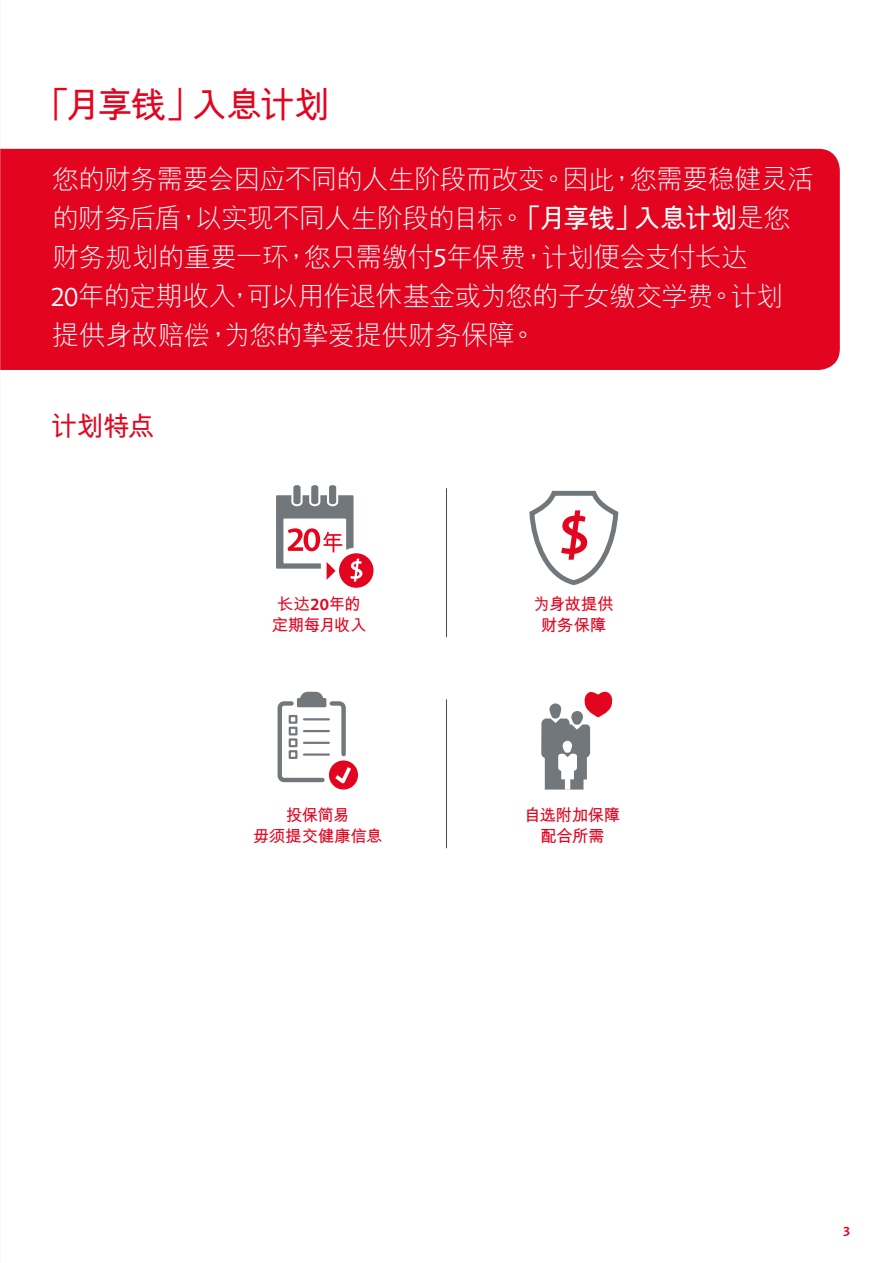
<style>
.page{position:relative;width:893px;height:1263px;background:#fff}
.page>*{position:absolute;margin:0;border:0;box-sizing:border-box;transform-origin:0 0}
.t1{font:500 63.75px "Pru Sans";color:#e30520}
.t2{font:700 36px "M Hei HKS";letter-spacing:-.065em;color:#e30520}
.t3{font:300 27px/39px "M Hei HKS";letter-spacing:-.035em;color:#fff}
.t4{font:700 27px "M Hei HKS";color:#e30520}
.t5{font:700 16.5px/21px "M Hei HKS";letter-spacing:-.025em;color:#e30520;text-align:center}
.t6{font:600 13.5px "Pru Sans";color:#e30520}
.s1{font-weight:700}
.s2{font-family:"Pru Sans";font-weight:400}
.s3{font-family:"Pru Sans";font-weight:600}
</style>
<div class="page">
<div style="left:0;top:149px;width:840px;height:221px;background:#e30520"></div>
<hr style="left:446px;top:488px;width:1px;height:149px;background:#4a4a49">
<hr style="left:446px;top:699px;width:1px;height:149px;background:#4a4a49">
<svg style="left:529px;top:490px;width:90px;height:96px"></svg>
<svg style="left:541px;top:691px;width:72px;height:98px"></svg>
<div style="left:329px;top:760px;width:29px;height:29px;background:#e30520;border-radius:50%"></div>
<svg style="left:277px;top:692px;width:77px;height:95px"></svg>
<div style="left:276px;top:495px;width:78px;height:74px;background:#71777a"></div>
<div style="left:283px;top:518px;width:63px;height:45px;background:#fff"></div>
<svg style="left:288px;top:485px;width:86px;height:103px"></svg>
<h2 class="t2" style="left:34px;top:78px;width:297px">「月享錢」入息計劃</h2>
<p class="t3" style="left:51px;top:159px;width:765px">您的財務需要會因應不同的人生階段而改變。因此，您需要穩健靈活的財務後盾，以實現不同人生階段的目標。<span class="s1">「月享錢」入息計劃</span>是您財務規劃的重要一環，您只需繳付<span class="s2">5</span>年保費，計劃便會支付長達<br><span class="s2">20</span>年的定期收入，可以用作退休基金或為您的子女繳交學費。計劃提供身故賠償，為您的摯愛提供財務保障。</p>
<p class="t4" style="left:50px;top:406px;width:106px">計劃特點</p>
<p class="t5" style="left:272px;top:592px;width:96px">長達<span class="s3">20</span>年的定期每月收入</p>
<p class="t5" style="left:253px;top:803px;width:131px">投保簡易<br>毋須提交健康信息</p>
<h1 class="t1" style="left:557px;top:501px;width:36px">$</h1>
<p class="t5" style="left:534px;top:592px;width:81px">為身故提供財務保障</p>
<p class="t5" style="left:524px;top:803px;width:98px">自選附加保障配合所需</p>
<p class="t6" style="left:843px;top:1224px;width:9px">3</p>
</div>
